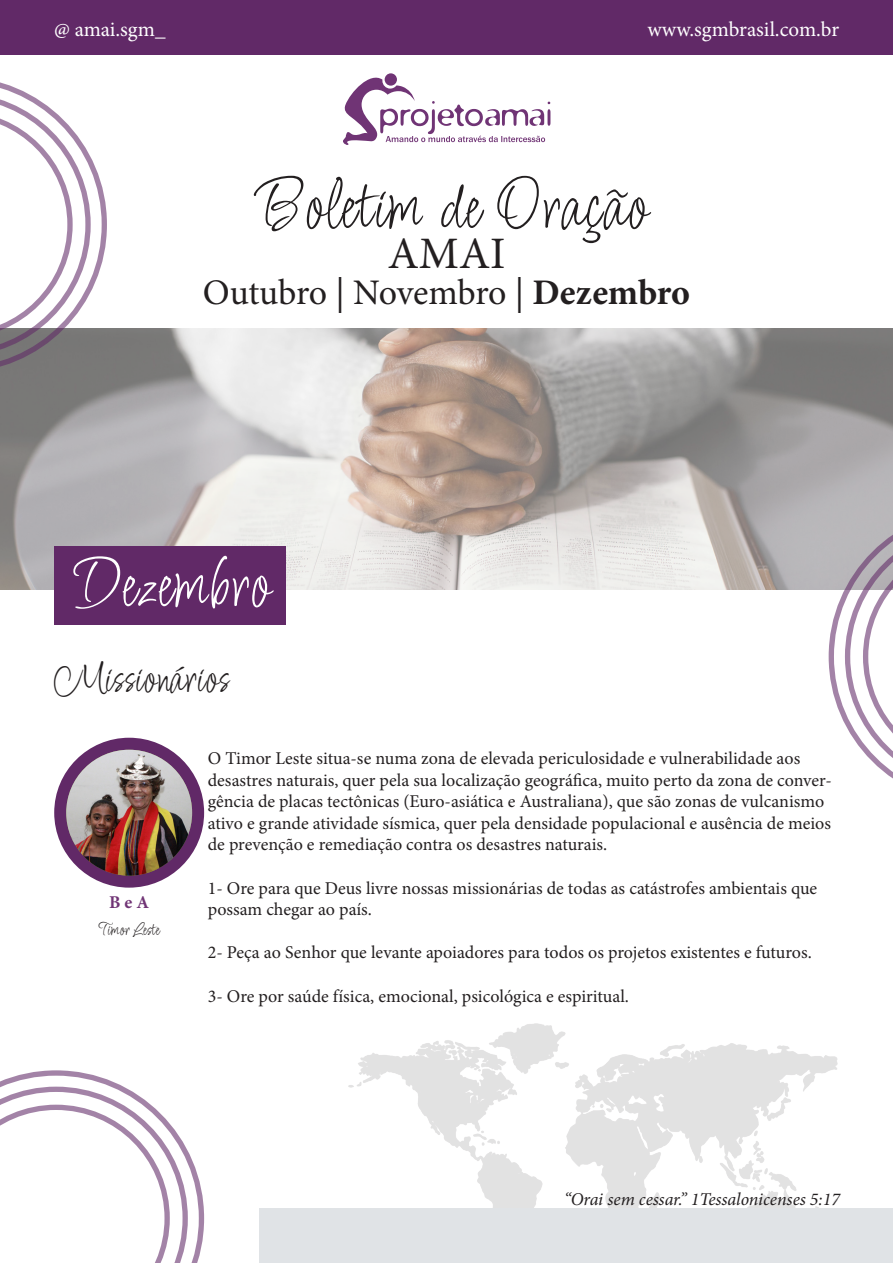
<style>
.page{position:relative;width:893px;height:1263px;background:#fff}
.page>*{position:absolute;margin:0;border:0;box-sizing:border-box;transform-origin:0 0}
.t1{font:72px "Licorice";color:#231f20}
.t2{font:72px "Licorice";color:#fff}
.t3{font:45px "Licorice";color:#231f20}
.t4{font:45px "Minion Pro";color:#231f20}
.t5{font:36px "Minion Pro";letter-spacing:-.01em;color:#231f20}
.t6{font:21px "Minion Pro";color:#fff}
.t7{font:18px/21.6px "Minion Pro";color:#231f20}
.t8{font:italic 18px "Minion Pro";letter-spacing:-.005em;color:#231f20}
.t9{font:18px "Licorice";color:#231f20}
.t10{font:700 18px "Minion Pro";color:#703475}
.s1{font-weight:700}
</style>
<div class="page">
<img style="left:347px;top:1023px;width:492px;height:186px">
<img style="left:0;top:329px;width:893px;height:260px">
<div style="left:0;top:0;width:893px;height:54px;background:#612967"></div>
<svg style="left:0;top:82px;width:107px;height:290px"></svg>
<svg style="left:829px;top:509px;width:64px;height:270px"></svg>
<svg style="left:0;top:1070px;width:204px;height:193px"></svg>
<svg style="left:343px;top:73px;width:207px;height:72px"></svg>
<div style="left:54px;top:546px;width:232px;height:79px;background:#612967"></div>
<div style="left:54px;top:738px;width:150px;height:150px;background:#612967;border-radius:50%"></div>
<img style="left:66px;top:750px;width:126px;height:126px;border-radius:63px">
<div style="left:260px;top:1209px;width:633px;height:54px;background:#e0e3e6"></div>
<p class="t6" style="left:54px;top:15px;width:113px">@ amai.sgm_</p>
<p class="t6" style="left:647px;top:15px;width:193px">www.sgmbrasil.com.br</p>
<p class="t1" style="left:255px;top:162px;width:393px">Boletim de Oração</p>
<p class="t5" style="left:203px;top:269px;width:489px">Outubro | Novembro | <span class="s1">Dezembro</span></p>
<p class="t4" style="left:388px;top:223px;width:119px">AMAI</p>
<p class="t2" style="left:75px;top:541px;width:196px">Dezembro</p>
<p class="t3" style="left:54px;top:651px;width:176px">Missionários</p>
<p class="t10" style="left:109px;top:892px;width:41px">B e A</p>
<p class="t9" style="left:99px;top:918px;width:62px">Timor Leste</p>
<p class="t7" style="left:208px;top:747px;width:625px">O Timor Leste situa-se numa zona de elevada periculosidade e vulnerabilidade aos desastres naturais, quer pela sua localização geográfica, muito perto da zona de conver&shy;gência de placas tectônicas (Euro-asiática e Australiana), que são zonas de vulcanismo ativo e grande atividade sísmica, quer pela densidade populacional e ausência de meios de prevenção e remediação contra os desastres naturais.</p>
<p class="t7" style="left:208px;top:877px;width:611px">1- Ore para que Deus livre nossas missionárias de todas as catástrofes ambientais que possam chegar ao país.</p>
<p class="t7" style="left:208px;top:942px;width:605px">2- Peça ao Senhor que levante apoiadores para todos os projetos existentes e futuros.</p>
<p class="t7" style="left:208px;top:985px;width:423px">3- Ore por saúde física, emocional, psicológica e espiritual.</p>
<p class="t8" style="left:564px;top:1187px;width:277px">“Orai sem cessar.” 1Tessalonicenses 5:17</p>
</div>
